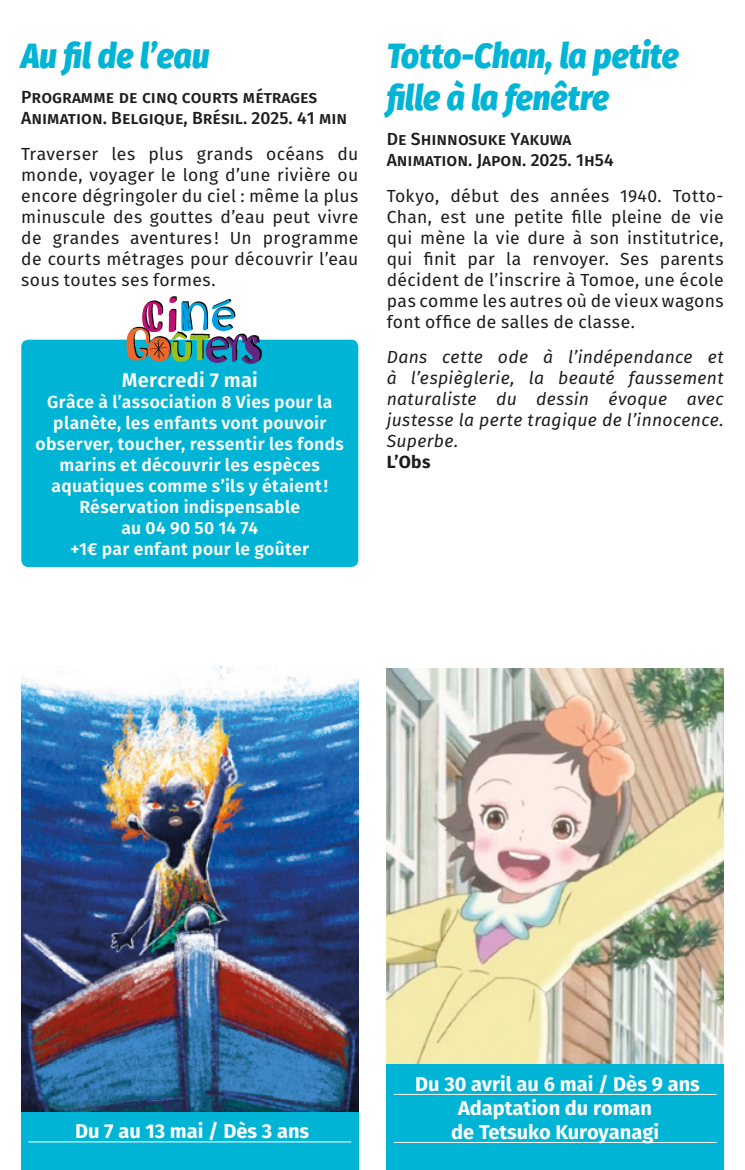
<style>
.page{position:relative;width:745px;height:1170px;background:#fff}
.page>*{position:absolute;margin:0;border:0;box-sizing:border-box;transform-origin:0 0}
._1_Titre{font:italic 800 35px/42px "Fira Sans";color:#00b4d5;scale:.9 1}
._4_Horaires{font:700 20px/24px "Fira Sans";color:#fff;text-align:center}
._7_Ciné-débat{font:600 20px "Fira Sans";letter-spacing:.015em;color:#fff}
._3_Txt_c{font:17.5px/21px "Fira Sans";letter-spacing:.02em;color:#1d1d1b;text-align:justify}
._7_Ciné-débat-2{font:600 17.5px/21px "Fira Sans";letter-spacing:.02em;color:#fff;text-align:center}
._3_Txt_c-2{font:italic 17.5px/21px "Fira Sans";letter-spacing:.015em;color:#1d1d1b;text-align:justify}
._2_Distri{font:500 17.5px "Fira Sans";color:#1d1d1b}
._8_Magasine{font:700 17.5px "Fira Sans";color:#1d1d1b}
</style>
<div class="page">
<div style="left:21px;top:1112px;width:337px;height:57px;background:#00b4d5"></div>
<hr style="left:28px;top:1141px;width:323px;height:1px;background:#fff">
<div style="left:386px;top:1064px;width:337px;height:105px;background:#00b4d5"></div>
<hr style="left:393px;top:1093px;width:323px;height:1px;background:#fff">
<hr style="left:393px;top:1141px;width:323px;height:1px;background:#fff">
<img style="left:21px;top:666px;width:337px;height:445px">
<img style="left:386px;top:668px;width:337px;height:395px">
<div style="left:21px;top:339px;width:337px;height:228px;background:#00b4d5;border-radius:7px"></div>
<svg style="left:126px;top:296px;width:136px;height:68px"></svg>
<p class="_1_Titre" style="left:21px;top:31px;width:210px">Au fil de l’eau</p>
<p class="_2_Distri" style="left:21px;top:83px;width:297px">Programme de cinq courts métrages</p>
<p class="_2_Distri" style="left:21px;top:104px;width:327px">Animation. Belgique, Brésil. 2025. 41 min</p>
<p class="_3_Txt_c" style="left:21px;top:142px;width:338px">Traverser les plus grands océans du monde, voyager le long d’une rivière ou encore dégringoler du ciel : même la plus minuscule des gouttes d’eau peut vivre de grandes aventures! Un programme de courts métrages pour découvrir l’eau sous toutes ses formes.</p>
<p class="_7_Ciné-débat" style="left:122px;top:364px;width:138px">Mercredi 7 mai</p>
<p class="_7_Ciné-débat-2" style="left:36px;top:390px;width:310px">Grâce à l’association 8 Vies pour la planète, les enfants vont pouvoir observer, toucher, ressentir les fonds marins et découvrir les espèces aquatiques comme s’ils y étaient!<br>Réservation indispensable<br>au 04 90 50 14 74<br>+1€ par enfant pour le goûter</p>
<p class="_1_Titre" style="left:386px;top:31px;width:326px">Totto-Chan, la petite fille à la fenêtre</p>
<p class="_2_Distri" style="left:386px;top:125px;width:186px">De Shinnosuke Yakuwa</p>
<p class="_2_Distri" style="left:386px;top:146px;width:228px">Animation. Japon. 2025. 1h54</p>
<p class="_3_Txt_c" style="left:386px;top:184px;width:338px">Tokyo, début des années 1940. Totto-Chan, est une petite fille pleine de vie qui mène la vie dure à son institutrice, qui finit par la renvoyer. Ses parents décident de l’inscrire à Tomoe, une école pas comme les autres où de vieux wagons font office de salles de classe.</p>
<p class="_3_Txt_c-2" style="left:386px;top:346px;width:338px">Dans cette ode à l’indépendance et à l’espièglerie, la beauté faussement naturaliste du dessin évoque avec justesse la perte tragique de l’innocence.<br>Superbe.</p>
<p class="_8_Magasine" style="left:386px;top:447px;width:45px">L’Obs</p>
<p class="_4_Horaires" style="left:75px;top:1117px;width:236px">Du 7 au 13 mai / Dès 3 ans</p>
<p class="_4_Horaires" style="left:415px;top:1069px;width:286px">Du 30 avril au 6 mai / Dès 9 ans</p>
<p class="_4_Horaires" style="left:451px;top:1093px;width:209px">Adaptation du roman de Tetsuko Kuroyanagi</p>
</div>
